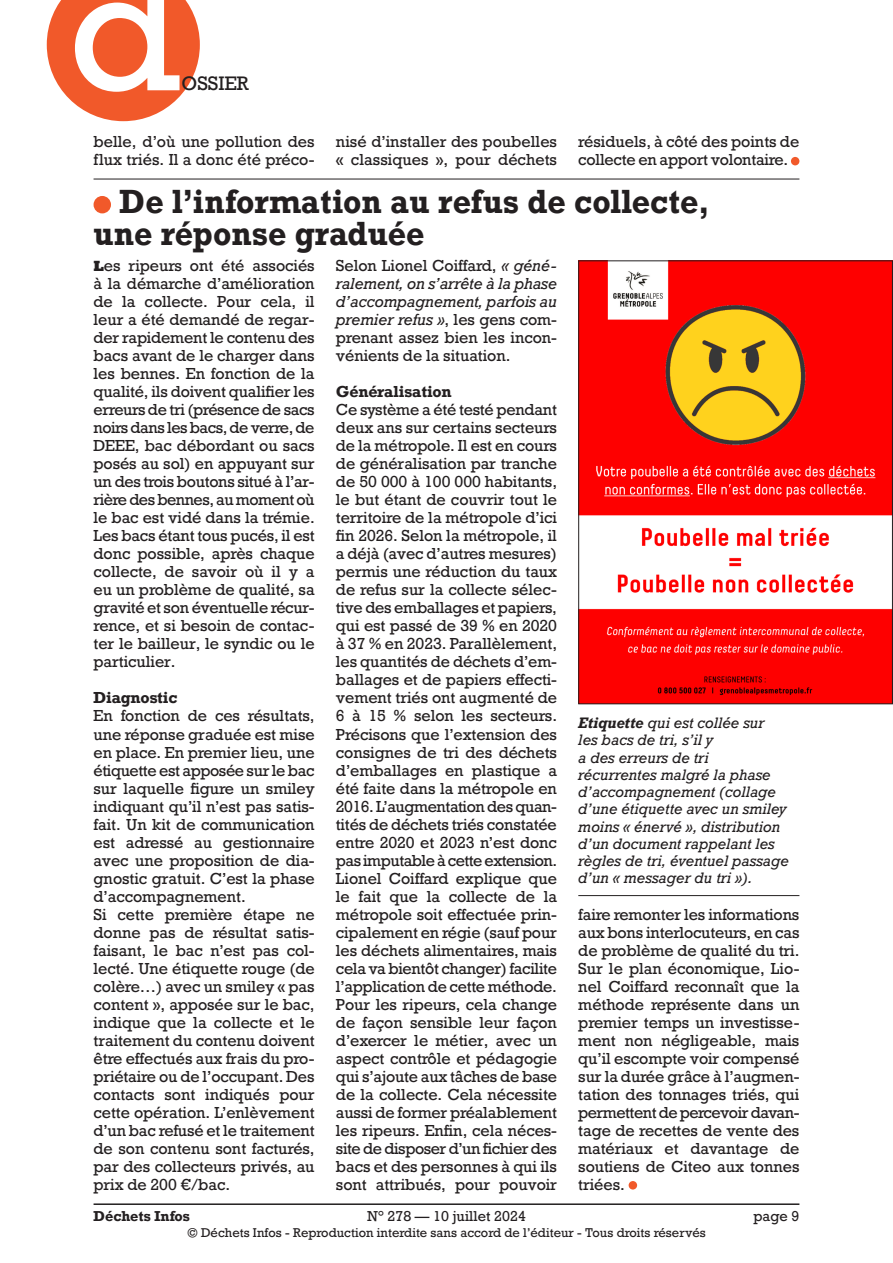
<style>
.page{position:relative;width:893px;height:1263px;background:#fff}
.page>*{position:absolute;margin:0;border:0;box-sizing:border-box;transform-origin:0 0}
.t1{font:166.5px "Rockwell";color:#fff}
.Texte_courant{font:700 31.5px/31.5px "Rockwell";letter-spacing:.01em;color:#231f20;scale:.95 1}
.t2{font:18.3px "Rockwell";color:#231f20}
.Texte_courant-2{font:15px/18px "Rockwell";letter-spacing:-.005em;color:#231f20;text-align:justify}
.Texte_courant-3{font:700 15px "Rockwell";letter-spacing:-.005em;color:#231f20}
.Légende_photo{font:italic 14.25px/17.2px "Rockwell";color:#231f20}
.t3{font:13.5px "Rockwell";color:#231f20}
.t4{font:700 13.5px "Rockwell";color:#231f20}
.t5{font:12px "Rockwell";color:#231f20}
.s1{font-family:"Rockwell Std";font-weight:800}
.s2{font-style:italic}
.s3{font-weight:700}
</style>
<div class="page">
<hr style="left:94px;top:1203px;width:705px;height:2px;background:#231f20">
<div style="left:791px;top:157px;width:8px;height:8px;background:#f1592a;border-radius:50%"></div>
<hr style="left:94px;top:179px;width:705px;height:1px;background:#231f20">
<div style="left:94px;top:196px;width:17px;height:17px;background:#f1592a;border-radius:50%"></div>
<div style="left:629px;top:1181px;width:8px;height:8px;background:#f1592a;border-radius:50%"></div>
<img style="left:580px;top:262px;width:311px;height:440px">
<div style="left:578px;top:260px;width:315px;height:444px;border:1px solid #231f20"></div>
<hr style="left:578px;top:895px;width:221px;height:1px;background:#231f20">
<svg style="left:47px;top:0;width:153px;height:121px;background:#f3734b"></svg>
<h1 class="t1" style="left:69px;top:-73px;width:114px">d</h1>
<p class="t2" style="left:182px;top:72px;width:69px">OSSIER</p>
<p class="Texte_courant-2" style="left:94px;top:133px;width:223px">belle, d’où une pollution des flux triés. Il a donc été préco-</p>
<p class="Texte_courant-2" style="left:336px;top:133px;width:223px">nisé d’installer des poubelles « classiques », pour déchets</p>
<p class="Texte_courant-2" style="left:578px;top:133px;width:222px">résiduels, à côté des points de collecte en apport volontaire.</p>
<p class="Texte_courant" style="left:94px;top:186px;width:650px;text-indent:26px">De l’information au refus de collecte, une réponse graduée</p>
<p class="Texte_courant-2" style="left:94px;top:257px;width:223px"><span class="s1">L</span>es ripeurs ont été associés à la démarche d’amélioration de la collecte. Pour cela, il leur a été demandé de regar&shy;der rapidement le contenu des bacs avant de le charger dans les bennes. En fonction de la qualité, ils doivent qualifier les erreurs de tri (présence de sacs noirs dans les bacs, de verre, de DEEE, bac débordant ou sacs posés au sol) en appuyant sur un des trois boutons situé à l’ar&shy;rière des bennes, au moment où le bac est vidé dans la trémie.<br>Les bacs étant tous pucés, il est donc possible, après chaque collecte, de savoir où il y a eu un problème de qualité, sa gravité et son éventuelle récur&shy;rence, et si besoin de contac&shy;ter le bailleur, le syndic ou le particulier.</p>
<p class="Texte_courant-3" style="left:94px;top:688px;width:85px">Diagnostic</p>
<p class="Texte_courant-2" style="left:94px;top:707px;width:223px">En fonction de ces résultats, une réponse graduée est mise en place. En premier lieu, une étiquette est apposée sur le bac sur laquelle figure un smiley indiquant qu’il n’est pas satis&shy;fait. Un kit de communication est adressé au gestionnaire avec une proposition de dia&shy;gnostic gratuit. C’est la phase d’accompagnement.</p>
<p class="Texte_courant-2" style="left:94px;top:905px;width:223px">Si cette première étape ne donne pas de résultat satis&shy;faisant, le bac n’est pas col&shy;lecté. Une étiquette rouge (de colère…) avec un smiley « pas content », apposée sur le bac, indique que la collecte et le traitement du contenu doivent être effectués aux frais du pro&shy;priétaire ou de l’occupant. Des contacts sont indiqués pour cette opération. L’enlèvement d’un bac refusé et le traitement de son contenu sont facturés, par des collecteurs privés, au prix de 200 €/bac.</p>
<p class="Texte_courant-2" style="left:336px;top:257px;width:223px">Selon Lionel Coiffard, <span class="s2">« géné&shy;ralement, on s’arrête à la phase d’accompagnement, parfois au premier refus »</span>, les gens com&shy;prenant assez bien les incon&shy;vénients de la situation.</p>
<p class="Texte_courant-3" style="left:336px;top:382px;width:117px">Généralisation</p>
<p class="Texte_courant-2" style="left:336px;top:401px;width:223px">Ce système a été testé pendant deux ans sur certains secteurs de la métropole. Il est en cours de généralisation par tranche de 50 000 à 100 000 habitants, le but étant de couvrir tout le territoire de la métropole d’ici fin 2026. Selon la métropole, il a déjà (avec d’autres mesures) permis une réduction du taux de refus sur la collecte sélec&shy;tive des emballages et papiers, qui est passé de 39 % en 2020 à 37 % en 2023. Parallèlement, les quantités de déchets d’em&shy;ballages et de papiers effecti&shy;vement triés ont augmenté de 6 à 15 % selon les secteurs.<br>Précisons que l’extension des consignes de tri des déchets d’emballages en plastique a été faite dans la métropole en 2016. L’augmentation des quan&shy;tités de déchets triés constatée entre 2020 et 2023 n’est donc pas imputable à cette extension.</p>
<p class="Texte_courant-2" style="left:336px;top:869px;width:223px">Lionel Coiffard explique que le fait que la collecte de la métropole soit effectuée prin&shy;cipalement en régie (sauf pour les déchets alimentaires, mais cela va bientôt changer) facilite l’application de cette méthode.<br>Pour les ripeurs, cela change de façon sensible leur façon d’exercer le métier, avec un aspect contrôle et pédagogie qui s’ajoute aux tâches de base de la collecte. Cela nécessite aussi de former préalablement les ripeurs. Enfin, cela néces&shy;site de disposer d’un fichier des bacs et des personnes à qui ils sont attribués, pour pouvoir</p>
<p class="Légende_photo" style="left:578px;top:714px;width:212px"><span class="s3">Etiquette</span> qui est collée sur<br>les bacs de tri, s’il y<br>a des erreurs de tri récurrentes malgré la phase d’accompagnement (collage d’une étiquette avec un smiley moins « énervé », distribution d’un document rappelant les règles de tri, éventuel passage d’un « messager du tri »).</p>
<p class="Texte_courant-2" style="left:578px;top:905px;width:223px">faire remonter les informations aux bons interlocuteurs, en cas de problème de qualité du tri.</p>
<p class="Texte_courant-2" style="left:578px;top:959px;width:223px">Sur le plan économique, Lio&shy;nel Coiffard reconnaît que la méthode représente dans un premier temps un investisse&shy;ment non négligeable, mais qu’il escompte voir compensé sur la durée grâce à l’augmen&shy;tation des tonnages triés, qui permettent de percevoir davan&shy;tage de recettes de vente des matériaux et davantage de soutiens de Citeo aux tonnes triées.</p>
<p class="t4" style="left:94px;top:1207px;width:98px">Déchets Infos</p>
<p class="t3" style="left:367px;top:1207px;width:160px">N° 278 — 10 juillet 2024</p>
<p class="t3" style="left:753px;top:1207px;width:48px">page 9</p>
<p class="t5" style="left:187px;top:1225px;width:520px">© Déchets Infos - Reproduction interdite sans accord de l’éditeur - Tous droits réservés</p>
</div>
